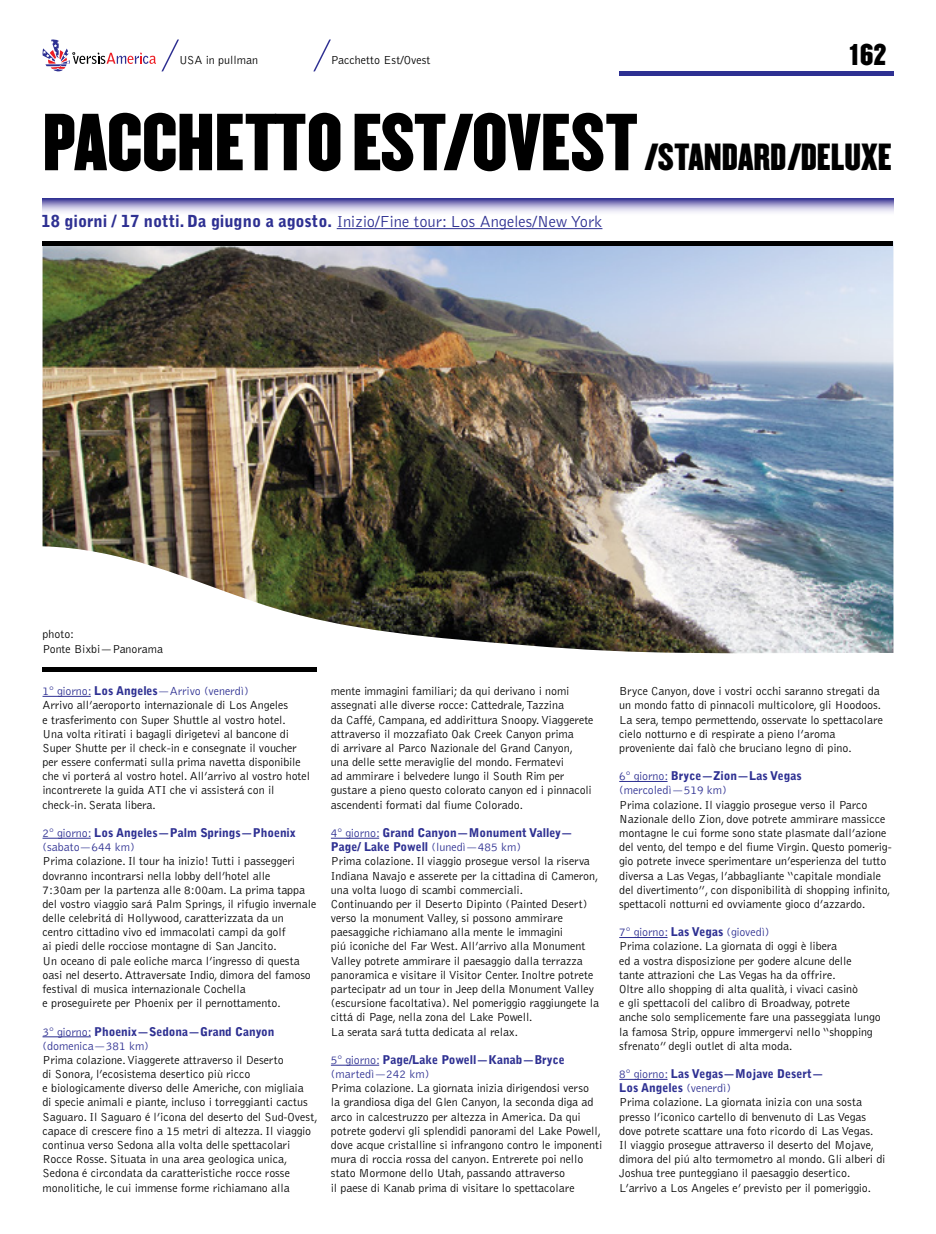
<style>
.page{position:relative;width:936px;height:1234px;background:#fff}
.page>*{position:absolute;margin:0;border:0;box-sizing:border-box;transform-origin:0 0}
.t1{font:70.5px "Champion HTF Welterweight";color:#000}
.t2{font:26.25px "Champion HTF Welterweight";color:#000}
.t3{font:300 16.5px "Bell Gothic";color:#2e3092}
.t4{font:300 12px/14.1px "Bell Gothic";letter-spacing:-.005em;color:#000}
.t5{font:900 12px/14.1px "Bell Gothic";letter-spacing:-.005em;color:#2e3092}
.t6{font:300 12px/14.1px "Bell Gothic";letter-spacing:-.005em;color:#2e3092}
.t7{font:300 11.85px/14.1px "Bell Gothic";color:#000}
.s1{font-size:33px}
.s2{font-weight:900}
.s3{color:#2e3092}
.s4{font-weight:900;color:#2e3092}
.s5{font-weight:300}
</style>
<div class="page">
<svg style="left:42px;top:39px;width:137px;height:33px"></svg>
<svg style="left:313px;top:39px;width:18px;height:32px"></svg>
<div style="left:619px;top:71px;width:274px;height:5px;background:#2e3092"></div>
<hr style="left:619px;top:781px;width:48px;height:1px;background:#2e3092">
<hr style="left:619px;top:937px;width:48px;height:1px;background:#2e3092">
<hr style="left:619px;top:1078px;width:48px;height:1px;background:#2e3092">
<svg style="left:43px;top:198px;width:850px;height:15px"></svg>
<hr style="left:337px;top:228px;width:265px;height:1px;background:#2e3092">
<img style="left:43px;top:246px;width:850px;height:408px">
<div style="left:43px;top:666px;width:274px;height:5px;background:#000"></div>
<hr style="left:43px;top:696px;width:48px;height:1px;background:#2e3092">
<hr style="left:43px;top:837px;width:48px;height:1px;background:#2e3092">
<hr style="left:43px;top:1036px;width:48px;height:1px;background:#2e3092">
<hr style="left:331px;top:837px;width:48px;height:1px;background:#2e3092">
<hr style="left:331px;top:1064px;width:48px;height:1px;background:#2e3092">
<div style="left:43px;top:241px;width:850px;height:5px;background:#000"></div>
<p class="t4" style="left:179px;top:53px;width:81px">USA in pullman</p>
<p class="t4" style="left:331px;top:53px;width:101px">Pacchetto Est/Ovest</p>
<h2 class="t2" style="left:848px;top:37px;width:39px">162</h2>
<h1 class="t1" style="left:43px;top:96px;width:850px">PACCHETTO EST/OVEST <span class="s1">/STANDARD/DELUXE</span></h1>
<h3 class="t3" style="left:42px;top:213px;width:562px"><span class="s2">18 giorni / 17 notti. Da giugno a agosto.</span> Inizio/Fine tour: Los Angeles/New York</h3>
<p class="t7" style="left:43px;top:627px;width:122px">photo:<br>Ponte Bixbi—Panorama</p>
<p class="t4" style="left:43px;top:684px;width:269px"><span class="s3">1° giorno:</span> <span class="s4">Los Angeles</span><span class="s3">—Arrivo (venerdì)<br></span>Arrivo all’aeroporto internazionale di Los Angeles<br>e trasferimento con Super Shuttle al vostro hotel.<br>Una volta ritirati i bagagli dirigetevi al bancone di Super Shutte per il check-in e consegnate il voucher per essere confermati sulla prima navetta disponibile che vi porterá al vostro hotel. All’arrivo al vostro hotel incontrerete la guida ATI che vi assisterá con il check-in. Serata libera.</p>
<p class="t5" style="left:43px;top:825px;width:255px"><span class="s5">2° giorno:</span> Los Angeles—Palm Springs—Phoenix <span class="s5">(sabato—644 km)</span></p>
<p class="t4" style="left:43px;top:854px;width:275px">Prima colazione. Il tour ha inizio! Tutti i passeggeri dovranno incontrarsi nella lobby dell’hotel alle<br>7:30am per la partenza alle 8:00am. La prima tappa del vostro viaggio sará Palm Springs, il rifugio invernale delle celebritá di Hollywood, caratterizzata da un centro cittadino vivo ed immacolati campi da golf<br>ai piedi delle rocciose montagne di San Jancito.<br>Un oceano di pale eoliche marca l’ingresso di questa oasi nel deserto. Attraversate Indio, dimora del famoso festival di musica internazionale Cochella<br>e proseguirete per Phoenix per il pernottamento.</p>
<p class="t5" style="left:43px;top:1024px;width:233px"><span class="s5">3° giorno:</span> Phoenix—Sedona—Grand Canyon <span class="s5">(domenica—381 km)</span></p>
<p class="t4" style="left:43px;top:1052px;width:276px">Prima colazione. Viaggerete attraverso il Deserto<br>di Sonora, l’ecosistema desertico più ricco<br>e biologicamente diverso delle Americhe, con migliaia<br>di specie animali e piante, incluso i torreggianti cactus Saguaro. Il Saguaro é l’icona del deserto del Sud-Ovest, capace di crescere fino a 15 metri di altezza. Il viaggio continua verso Sedona alla volta delle spettacolari Rocce Rosse. Situata in una area geologica unica, Sedona é circondata da caratteristiche rocce rosse monolitiche, le cui immense forme richiamano alla</p>
<p class="t4" style="left:331px;top:684px;width:264px">mente immagini familiari; da qui derivano i nomi assegnati alle diverse rocce: Cattedrale, Tazzina<br>da Caffé, Campana, ed addirittura Snoopy. Viaggerete attraverso il mozzafiato Oak Creek Canyon prima<br>di arrivare al Parco Nazionale del Grand Canyon, una delle sette meraviglie del mondo. Fermatevi<br>ad ammirare i belvedere lungo il South Rim per gustare a pieno questo colorato canyon ed i pinnacoli ascendenti formati dal fiume Colorado.</p>
<p class="t4" style="left:331px;top:826px;width:269px"><span class="s3">4° giorno:</span> <span class="s4">Grand Canyon—Monument Valley— Page/ Lake Powell</span> <span class="s3">(lunedì—485 km)<br></span>Prima colazione. Il viaggio prosegue versol la riserva Indiana Navajo e asserete per la cittadina di Cameron, una volta luogo di scambi commerciali.<br>Continuando per il Deserto Dipinto (Painted Desert) verso la monument Valley, si possono ammirare paesaggiche richiamano alla mente le immagini<br>piú iconiche del Far West. All’arrivo alla Monument Valley potrete ammirare il paesaggio dalla terrazza panoramica e visitare il Visitor Center. Inoltre potrete partecipatr ad un tour in Jeep della Monument Valley (escursione facoltativa). Nel pomeriggio raggiungete la cittá di Page, nella zona del Lake Powell.<br>La serata sará tutta dedicata al relax.</p>
<p class="t5" style="left:331px;top:1052px;width:235px"><span class="s5">5° giorno:</span> Page/Lake Powell—Kanab—Bryce <span class="s5">(martedì—242 km)</span></p>
<p class="t4" style="left:331px;top:1081px;width:273px">Prima colazione. La giornata inizia dirigendosi verso<br>la grandiosa diga del Glen Canyon, la seconda diga ad arco in calcestruzzo per altezza in America. Da qui potrete godervi gli splendidi panorami del Lake Powell, dove acque cristalline si infrangono contro le imponenti mura di roccia rossa del canyon. Entrerete poi nello stato Mormone dello Utah, passando attraverso<br>il paese di Kanab prima di visitare lo spettacolare</p>
<p class="t4" style="left:619px;top:684px;width:265px">Bryce Canyon, dove i vostri occhi saranno stregati da un mondo fatto di pinnacoli multicolore, gli Hoodoos.<br>La sera, tempo permettendo, osservate lo spettacolare cielo notturno e di respirate a pieno l’aroma proveniente dai falò che bruciano legno di pino.</p>
<p class="t6" style="left:619px;top:769px;width:184px">6° giorno: <span class="s2">Bryce—Zion—Las Vegas </span>(mercoledì—519 km)</p>
<p class="t4" style="left:619px;top:797px;width:274px">Prima colazione. Il viaggio prosegue verso il Parco Nazionale dello Zion, dove potrete ammirare massicce montagne le cui forme sono state plasmate dall’azione del vento, del tempo e del fiume Virgin. Questo pomerig&shy;gio potrete invece sperimentare un’esperienza del tutto diversa a Las Vegas, l’abbagliante “capitale mondiale del divertimento”, con disponibilità di shopping infinito, spettacoli notturni ed ovviamente gioco d’azzardo.</p>
<p class="t4" style="left:619px;top:925px;width:263px"><span class="s3">7° giorno:</span> <span class="s4">Las Vegas</span> <span class="s3">(giovedì)<br></span>Prima colazione. La giornata di oggi è libera<br>ed a vostra disposizione per godere alcune delle<br>tante attrazioni che Las Vegas ha da offrire.<br>Oltre allo shopping di alta qualità, i vivaci casinò<br>e gli spettacoli del calibro di Broadway, potrete anche solo semplicemente fare una passeggiata lungo la famosa Strip, oppure immergervi nello “shopping sfrenato” degli outlet di alta moda.</p>
<p class="t4" style="left:619px;top:1067px;width:268px"><span class="s3">8° giorno:</span> <span class="s4">Las Vegas—Mojave Desert—<br>Los Angeles</span> <span class="s3">(venerdì)<br></span>Prima colazione. La giornata inizia con una sosta presso l’iconico cartello di benvenuto di Las Vegas dove potrete scattare una foto ricordo di Las Vegas.<br>Il viaggio prosegue attraverso il deserto del Mojave, dimora del piú alto termometro al mondo. Gli alberi di Joshua tree punteggiano il paesaggio desertico.<br>L’arrivo a Los Angeles e’ previsto per il pomeriggio.</p>
</div>
